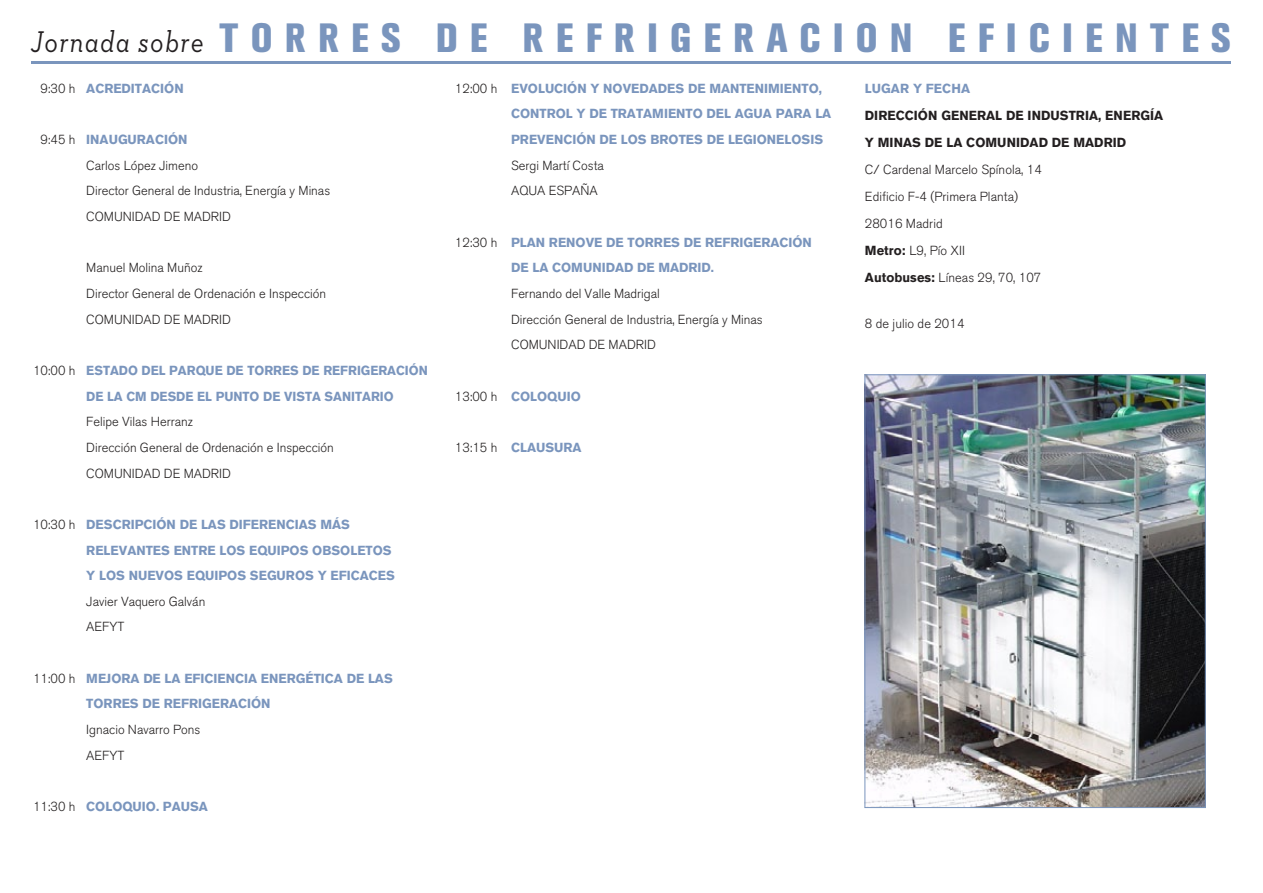
<style>
.page{position:relative;width:1263px;height:893px;background:#fff}
.page>*{position:absolute;margin:0;border:0;box-sizing:border-box;transform-origin:0 0}
.t1{font:800 condensed 40.5px "Akzidenz Grotesk BQ";letter-spacing:.3em;color:#7a95bd}
.t2{font:300 13.05px/25.7px "Akzidenz Grotesk BQ";color:#232020}
.t3{font:700 13.05px/25.7px "Akzidenz Grotesk BQ";color:#7a95bd}
.t4{font:300 13.05px/27px "Akzidenz Grotesk BQ";letter-spacing:.005em;color:#231f20}
.s1{font-family:"Neutraface Slab Text";font-weight:400;font-style:italic;font-stretch:normal;font-size:30.45px;color:#231f20}
.s2{font-weight:700;color:#7a95bd}
.s3{font-weight:700}
.s4{font-weight:300;color:#232020}
</style>
<div class="page">
<img style="left:866px;top:376px;width:338px;height:430px">
<hr style="left:31px;top:61px;width:1199px;height:2px;background:#7a95bd">
<div style="left:864px;top:374px;width:342px;height:434px;border:1px solid #7a95bd"></div>
<p class="t1" style="left:31px;top:15px;width:1201px"><span class="s1">Jornada sobre</span> TORRES DE REFRIGERACION EFICIENTES</p>
<p class="t4" style="left:865px;top:75px;width:300px"><span class="s2">LUGAR Y FECHA<br></span><span class="s3">DIRECCIÓN GENERAL DE INDUSTRIA, ENERGÍA<br>Y MINAS DE LA COMUNIDAD DE MADRID<br></span>C/ Cardenal Marcelo Spínola, 14<br>Edificio F-4 (Primera Planta)<br>28016 Madrid<br><span class="s3">Metro:</span> L9, Pío XII<br><span class="s3">Autobuses:</span> Líneas 29, 70, 107</p>
<p class="t4" style="left:865px;top:311px;width:101px">8 de julio de 2014</p>
<p class="t3" style="left:86px;top:75px;width:99px">ACREDITACIÓN</p>
<p class="t2" style="left:86px;top:127px;width:245px"><span class="s2">INAUGURACIÓN<br></span>Carlos López Jimeno<br>Director General de Industria, Energía y Minas<br>COMUNIDAD DE MADRID</p>
<p class="t3" style="left:511px;top:75px;width:322px">EVOLUCIÓN Y NOVEDADES DE MANTENIMIENTO,<br>CONTROL Y DE TRATAMIENTO DEL AGUA PARA LA<br>PREVENCIÓN DE LOS BROTES DE LEGIONELOSIS<br><span class="s4">Sergi Martí Costa<br>AQUA ESPAÑA</span></p>
<p class="t2" style="left:511px;top:230px;width:302px"><span class="s2">PLAN RENOVE DE TORRES DE REFRIGERACIÓN<br>DE LA COMUNIDAD DE MADRID.<br></span>Fernando del Valle Madrigal<br>Dirección General de Industria, Energía y Minas<br>COMUNIDAD DE MADRID</p>
<p class="t2" style="left:40px;top:76px;width:36px">9:30 h</p>
<p class="t2" style="left:455px;top:76px;width:44px">12:00 h</p>
<p class="t2" style="left:40px;top:127px;width:36px">9:45 h</p>
<p class="t2" style="left:455px;top:230px;width:44px">12:30 h</p>
<p class="t2" style="left:86px;top:255px;width:241px">Manuel Molina Muñoz<br>Director General de Ordenación e Inspección<br>COMUNIDAD DE MADRID</p>
<p class="t2" style="left:86px;top:358px;width:343px"><span class="s2">ESTADO DEL PARQUE DE TORRES DE REFRIGERACIÓN DE LA CM DESDE EL PUNTO DE VISTA SANITARIO </span>Felipe Vilas Herranz<br>Dirección General de Ordenación e Inspección<br>COMUNIDAD DE MADRID</p>
<p class="t3" style="left:86px;top:511px;width:310px">DESCRIPCIÓN DE LAS DIFERENCIAS MÁS<br>RELEVANTES ENTRE LOS EQUIPOS OBSOLETOS<br>Y LOS NUEVOS EQUIPOS SEGUROS Y EFICACES<br><span class="s4">Javier Vaquero Galván<br>AEFYT</span></p>
<p class="t3" style="left:86px;top:665px;width:308px">MEJORA DE LA EFICIENCIA ENERGÉTICA DE LAS<br>TORRES DE REFRIGERACIÓN<br><span class="s4">Ignacio Navarro Pons<br>AEFYT</span></p>
<p class="t2" style="left:33px;top:358px;width:44px">10:00 h</p>
<p class="t3" style="left:511px;top:383px;width:71px">COLOQUIO</p>
<p class="t2" style="left:455px;top:383px;width:44px">13:00 h</p>
<p class="t3" style="left:511px;top:435px;width:72px">CLAUSURA</p>
<p class="t2" style="left:455px;top:435px;width:44px">13:15 h</p>
<p class="t2" style="left:33px;top:512px;width:44px">10:30 h</p>
<p class="t2" style="left:33px;top:666px;width:44px">11:00 h</p>
<p class="t2" style="left:33px;top:794px;width:44px">11:30 h</p>
<p class="t3" style="left:86px;top:794px;width:123px">COLOQUIO. PAUSA</p>
</div>
